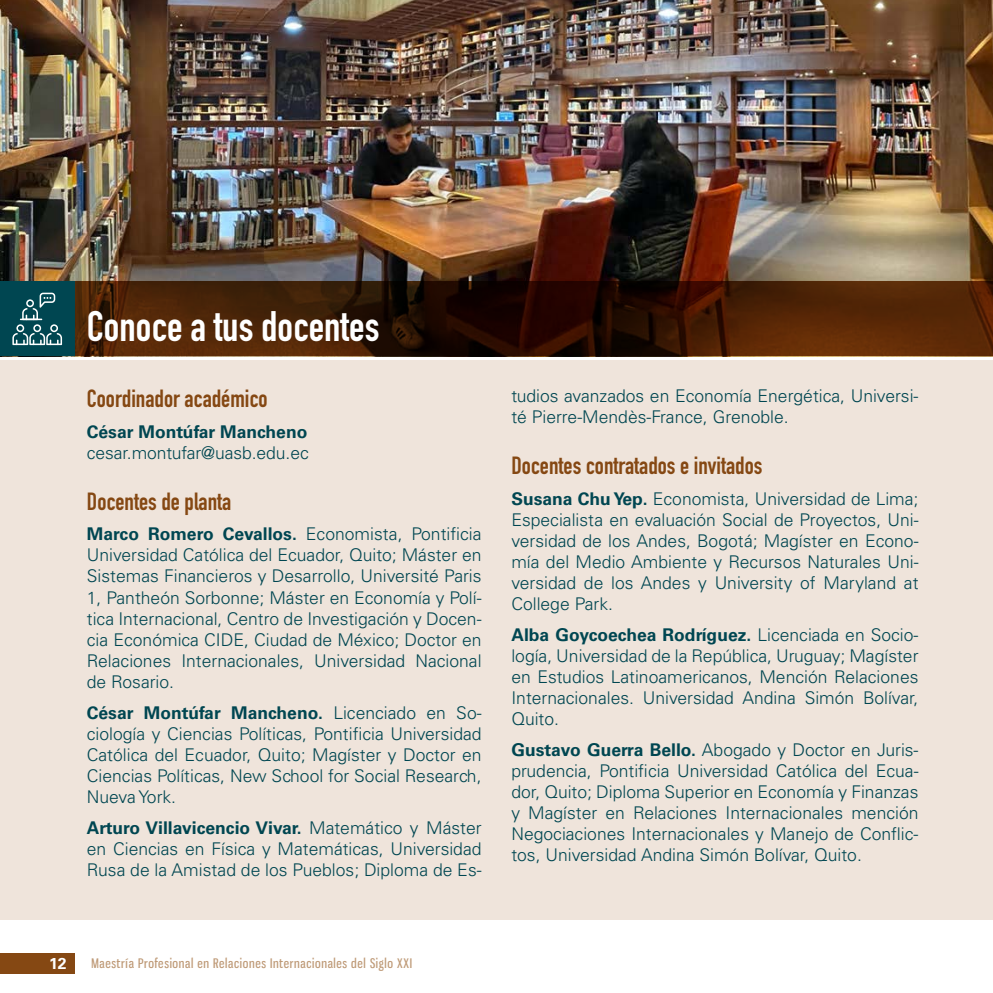
<style>
.page{position:relative;width:993px;height:993px;background:#fff}
.page>*{position:absolute;margin:0;border:0;box-sizing:border-box;transform-origin:0 0}
.t1{font:700 42px "DIN Condensed";color:#fff}
.t2{font:700 24.5px "DIN Condensed";color:#854813}
.t3{font:300 17.5px/21px "Univers LT Std";color:#004651;text-align:justify}
.t4{font:700 17.5px "Univers LT Std";color:#004651}
.t5{font:700 15.75px "Univers LT Std";color:#fff}
.t6{font:13.12px "Gnuolane Rg";letter-spacing:.05em;color:#be9976}
.s1{font-weight:700}
</style>
<div class="page">
<div style="left:0;top:952px;width:74px;height:21px;background:#854813"></div>
<div style="left:1px;top:360px;width:991px;height:559px;background:#efe4db"></div>
<img style="left:0;top:0;width:992px;height:281px">
<svg style="left:74px;top:281px;width:918px;height:75px;background:#3c1a06"></svg>
<div style="left:0;top:281px;width:74px;height:75px;background:#004651"></div>
<svg style="left:12px;top:292px;width:50px;height:53px"></svg>
<h1 class="t1" style="left:87px;top:298px;width:294px">Conoce a tus docentes</h1>
<h2 class="t2" style="left:87px;top:382px;width:182px">Coordinador académico</h2>
<p class="t4" style="left:87px;top:421px;width:222px">César Montúfar Mancheno</p>
<p class="t3" style="left:87px;top:442px;width:223px">cesar.montufar@uasb.edu.ec</p>
<h2 class="t2" style="left:87px;top:484px;width:146px">Docentes de planta</h2>
<p class="t3" style="left:87px;top:523px;width:396px"><span class="s1">Marco Romero Cevallos.</span> Economista, Pontificia Universidad Católica del Ecuador, Quito; Máster en Sistemas Financieros y Desarrollo, Université Paris 1, Pantheón Sorbonne; Máster en Economía y Polí&shy;tica Internacional, Centro de Investigación y Docen&shy;cia Económica CIDE, Ciudad de México; Doctor en Relaciones Internacionales, Universidad Nacional de Rosario.</p>
<p class="t3" style="left:87px;top:701px;width:396px"><span class="s1">César Montúfar Mancheno.</span> Licenciado en So&shy;ciología y Ciencias Políticas, Pontificia Universidad Católica del Ecuador, Quito; Magíster y Doctor en Ciencias Políticas, New School for Social Research, Nueva York.</p>
<p class="t3" style="left:87px;top:816px;width:396px"><span class="s1">Arturo Villavicencio Vivar.</span> Matemático y Máster en Ciencias en Física y Matemáticas, Universidad Rusa de la Amistad de los Pueblos; Diploma de Es-</p>
<p class="t3" style="left:511px;top:385px;width:408px">tudios avanzados en Economía Energética, Universi&shy;té Pierre-Mendès-France, Grenoble.</p>
<h2 class="t2" style="left:511px;top:448px;width:252px">Docentes contratados e invitados</h2>
<p class="t3" style="left:511px;top:488px;width:408px"><span class="s1">Susana Chu Yep.</span> Economista, Universidad de Lima; Especialista en evaluación Social de Proyectos, Uni&shy;versidad de los Andes, Bogotá; Magíster en Econo&shy;mía del Medio Ambiente y Recursos Naturales Uni&shy;versidad de los Andes y University of Maryland at College Park.</p>
<p class="t3" style="left:511px;top:624px;width:408px"><span class="s1">Alba Goycoechea Rodríguez.</span> Licenciada en Socio&shy;logía, Universidad de la República, Uruguay; Magíster en Estudios Latinoamericanos, Mención Relaciones Internacionales. Universidad Andina Simón Bolívar, Quito.</p>
<p class="t3" style="left:511px;top:738px;width:408px"><span class="s1">Gustavo Guerra Bello.</span> Abogado y Doctor en Juris&shy;prudencia, Pontificia Universidad Católica del Ecua&shy;dor, Quito; Diploma Superior en Economía y Finanzas y Magíster en Relaciones Internacionales mención Negociaciones Internacionales y Manejo de Conflic&shy;tos, Universidad Andina Simón Bolívar, Quito.</p>
<p class="t5" style="left:49px;top:953px;width:19px">12</p>
<p class="t6" style="left:92px;top:954px;width:322px">Maestría Profesional en Relaciones Internacionales del Siglo XXI</p>
</div>
